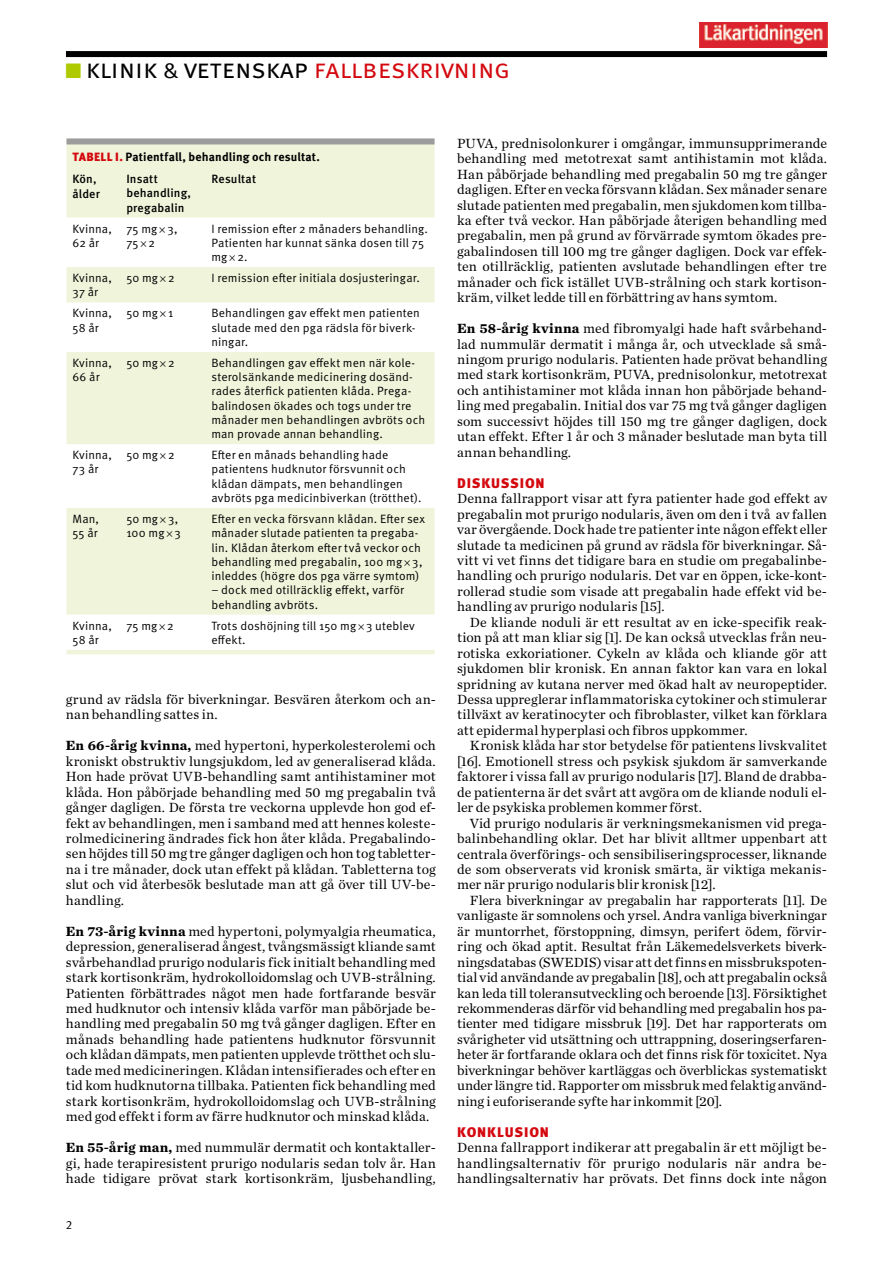
<style>
.page{position:relative;width:893px;height:1263px;background:#fff}
.page>*{position:absolute;margin:0;border:0;box-sizing:border-box;transform-origin:0 0}
.t1{font:27px "Meta OT Norm";color:#000001}
.t2{font:13.95px/15.5px "Chronicle Text G1";letter-spacing:.01em;color:#000001;text-align:justify}
.t3{font:900 13.95px "Meta OT";letter-spacing:.06em;color:#d4080f}
.t4{font:12px/14.2px "Meta OT Norm";letter-spacing:.01em;color:#000001}
.t5{font:700 12px/21.6px "Meta OT";letter-spacing:.01em;color:#000001}
.t6{font:500 12px/14.2px "Meta OT";letter-spacing:.01em;color:#000001}
.s1{color:#afca00}
.s2{font-family:"Meta OT";font-weight:700;font-size:21px;color:#afca00}
.s3{font-size:22.65px}
.s4{color:#d4080f}
.s5{font-weight:900;color:#d4080f}
.s6{font-weight:500}
.s7{font-family:"Minion Pro"}
.s8{font-weight:700}
</style>
<div class="page">
<div style="left:66px;top:51px;width:761px;height:6px;background:#000001"></div>
<img style="left:700px;top:23px;width:127px;height:25px">
<svg style="left:67px;top:144px;width:368px;height:510px;fill:#f0f4da"></svg>
<div style="left:67px;top:138px;width:368px;height:6px;background:#9c9c9c"></div>
<h1 class="t1" style="left:65px;top:53px;width:447px"><span class="s1">■</span><span class="s2">■</span> klinik <span class="s3">&amp;</span> vetenskap <span class="s4">fallbeskrivning</span></h1>
<p class="t5" style="left:73px;top:147px;width:249px"><span class="s5">TABELL I.</span> Patientfall, behandling och resultat.<br><span class="s6">Kön,</span></p>
<p class="t6" style="left:73px;top:187px;width:29px">ålder</p>
<p class="t6" style="left:126px;top:172px;width:66px">Insatt behandling, pregabalin</p>
<p class="t6" style="left:211px;top:172px;width:46px">Resultat</p>
<p class="t4" style="left:73px;top:221px;width:41px">Kvinna,<br>62 år</p>
<p class="t4" style="left:126px;top:221px;width:53px">75 mg<span class="s7">×</span>3,<br>75<span class="s7">×</span>2</p>
<p class="t4" style="left:211px;top:221px;width:218px">I remission efter 2 månaders behandling.<br>Patienten har kunnat sänka dosen till 75 mg<span class="s7">×</span>2.</p>
<p class="t4" style="left:72px;top:271px;width:41px">Kvinna,<br>37 år</p>
<p class="t4" style="left:126px;top:271px;width:50px">50 mg<span class="s7">×</span>2</p>
<p class="t4" style="left:211px;top:271px;width:210px">I remission efter initiala dosjusteringar.</p>
<p class="t4" style="left:72px;top:306px;width:41px">Kvinna,<br>58 år</p>
<p class="t4" style="left:126px;top:306px;width:48px">50 mg<span class="s7">×</span>1</p>
<p class="t4" style="left:211px;top:306px;width:210px">Behandlingen gav effekt men patienten slutade med den pga rädsla för biverk&shy;ningar.</p>
<p class="t4" style="left:72px;top:356px;width:41px">Kvinna,<br>66 år</p>
<p class="t4" style="left:126px;top:356px;width:50px">50 mg<span class="s7">×</span>2</p>
<p class="t4" style="left:211px;top:356px;width:215px">Behandlingen gav effekt men när kole&shy;sterolsänkande medicinering dosänd&shy;rades återfick patienten klåda. Prega&shy;balindosen ökades och togs under tre månader men behandlingen avbröts och man provade annan behandling.</p>
<p class="t4" style="left:72px;top:448px;width:41px">Kvinna,<br>73 år</p>
<p class="t4" style="left:126px;top:448px;width:50px">50 mg<span class="s7">×</span>2</p>
<p class="t4" style="left:211px;top:448px;width:211px">Efter en månads behandling hade patientens hudknutor försvunnit och klådan dämpats, men behandlingen avbröts pga medicinbiverkan (trötthet).</p>
<p class="t4" style="left:72px;top:512px;width:28px">Man,<br>55 år</p>
<p class="t4" style="left:126px;top:512px;width:56px">50 mg<span class="s7">×</span>3,<br>100 mg<span class="s7">×</span>3</p>
<p class="t4" style="left:211px;top:512px;width:215px">Efter en vecka försvann klådan. Efter sex månader slutade patienten ta pregaba&shy;lin. Klådan återkom efter två veckor och behandling med pregabalin, 100 mg<span class="s7">×</span>3, inleddes (högre dos pga värre symtom)</p>
<p class="t4" style="left:211px;top:583px;width:194px">– dock med otillräcklig effekt, varför behandling avbröts.</p>
<p class="t4" style="left:72px;top:618px;width:41px">Kvinna,<br>58 år</p>
<p class="t4" style="left:126px;top:618px;width:49px">75 mg<span class="s7">×</span>2</p>
<p class="t4" style="left:211px;top:618px;width:205px">Trots doshöjning till 150 mg<span class="s7">×</span>3 uteblev effekt.</p>
<p class="t2" style="left:66px;top:691px;width:371px">grund av rädsla för biverkningar. Besvären återkom och an&shy;nan behandling sattes in.</p>
<p class="t2" style="left:66px;top:737px;width:371px"><span class="s8">En 66-årig kvinna,</span> med hypertoni, hyperkolesterolemi och kroniskt obstruktiv lungsjukdom, led av generaliserad klåda.<br>Hon hade prövat UVB-behandling samt antihistaminer mot klåda. Hon påbörjade behandling med 50 mg pregabalin två gånger dagligen. De första tre veckorna upplevde hon god ef&shy;fekt av behandlingen, men i samband med att hennes koleste&shy;rolmedicinering ändrades fick hon åter klåda. Pregabalindo&shy;sen höjdes till 50 mg tre gånger dagligen och hon tog tabletter&shy;na i tre månader, dock utan effekt på klådan. Tabletterna tog slut och vid återbesök beslutade man att gå över till UV-be&shy;handling.</p>
<p class="t2" style="left:66px;top:922px;width:371px"><span class="s8">En 73-årig kvinna</span> med hypertoni, polymyalgia rheumatica, depression, generaliserad ångest, tvångsmässigt kliande samt svårbehandlad prurigo nodularis fick initialt behandling med stark kortisonkräm, hydrokolloidomslag och UVB-strålning.<br>Patienten förbättrades något men hade fortfarande besvär med hudknutor och intensiv klåda varför man påbörjade be&shy;handling med pregabalin 50 mg två gånger dagligen. Efter en månads behandling hade patientens hudknutor försvunnit och klådan dämpats, men patienten upplevde trötthet och slu&shy;tade med medicineringen. Klådan intensifierades och efter en tid kom hudknutorna tillbaka. Patienten fick behandling med stark kortisonkräm, hydrokolloidomslag och UVB-strålning med god effekt i form av färre hudknutor och minskad klåda.</p>
<p class="t2" style="left:66px;top:1139px;width:371px"><span class="s8">En 55-årig man,</span> med nummulär dermatit och kontaktaller&shy;gi, hade terapiresistent prurigo nodularis sedan tolv år. Han hade tidigare prövat stark kortisonkräm, ljusbehandling,</p>
<p class="t4" style="left:66px;top:1218px;width:8px">2</p>
<p class="t2" style="left:457px;top:135px;width:371px">PUVA, prednisolonkurer i omgångar, immunsupprimerande behandling med metotrexat samt antihistamin mot klåda.<br>Han påbörjade behandling med pregabalin 50 mg tre gånger dagligen. Efter en vecka försvann klådan. Sex månader senare slutade patienten med pregabalin, men sjukdomen kom tillba&shy;ka efter två veckor. Han påbörjade återigen behandling med pregabalin, men på grund av förvärrade symtom ökades pre&shy;gabalindosen till 100 mg tre gånger dagligen. Dock var effek&shy;ten otillräcklig, patienten avslutade behandlingen efter tre månader och fick istället UVB-strålning och stark kortison&shy;kräm, vilket ledde till en förbättring av hans symtom.</p>
<p class="t2" style="left:457px;top:320px;width:371px"><span class="s8">En 58-årig kvinna</span> med fibromyalgi hade haft svårbehand&shy;lad nummulär dermatit i många år, och utvecklade så små&shy;ningom prurigo nodularis. Patienten hade prövat behandling med stark kortisonkräm, PUVA, prednisolonkur, metotrexat och antihistaminer mot klåda innan hon påbörjade behand&shy;ling med pregabalin. Initial dos var 75 mg två gånger dagligen som successivt höjdes till 150 mg tre gånger dagligen, dock utan effekt. Efter 1 år och 3 månader beslutade man byta till annan behandling.</p>
<p class="t3" style="left:457px;top:474px;width:89px">DISKUSSION</p>
<p class="t2" style="left:457px;top:490px;width:371px">Denna fallrapport visar att fyra patienter hade god effekt av pregabalin mot prurigo nodularis, även om den i två av fallen var övergående. Dock hade tre patienter inte någon effekt eller slutade ta medicinen på grund av rädsla för biverkningar. Så&shy;vitt vi vet finns det tidigare bara en studie om pregabalinbe&shy;handling och prurigo nodularis. Det var en öppen, icke-kont&shy;rollerad studie som visade att pregabalin hade effekt vid be&shy;handling av prurigo nodularis [15].</p>
<p class="t2" style="left:457px;top:613px;width:371px;text-indent:13px">De kliande noduli är ett resultat av en icke-specifik reak&shy;tion på att man kliar sig [1]. De kan också utvecklas från neu&shy;rotiska exkoriationer. Cykeln av klåda och kliande gör att sjukdomen blir kronisk. En annan faktor kan vara en lokal spridning av kutana nerver med ökad halt av neuropeptider.<br>Dessa uppreglerar inflammatoriska cytokiner och stimulerar tillväxt av keratinocyter och fibroblaster, vilket kan förklara att epidermal hyperplasi och fibros uppkommer.</p>
<p class="t2" style="left:457px;top:737px;width:371px;text-indent:13px">Kronisk klåda har stor betydelse för patientens livskvalitet [16]. Emotionell stress och psykisk sjukdom är samverkande faktorer i vissa fall av prurigo nodularis [17]. Bland de drabba&shy;de patienterna är det svårt att avgöra om de kliande noduli el&shy;ler de psykiska problemen kommer först.</p>
<p class="t2" style="left:457px;top:814px;width:371px;text-indent:13px">Vid prurigo nodularis är verkningsmekanismen vid prega&shy;balinbehandling oklar. Det har blivit alltmer uppenbart att centrala överförings- och sensibiliseringsprocesser, liknande de som observerats vid kronisk smärta, är viktiga mekanis&shy;mer när prurigo nodularis blir kronisk [12].</p>
<p class="t2" style="left:457px;top:892px;width:371px;text-indent:13px">Flera biverkningar av pregabalin har rapporterats [11]. De vanligaste är somnolens och yrsel. Andra vanliga biverkningar är muntorrhet, förstoppning, dimsyn, perifert ödem, förvir&shy;ring och ökad aptit. Resultat från Läkemedelsverkets biverk&shy;ningsdatabas (SWEDIS) visar att det finns en missbrukspoten&shy;tial vid användande av pregabalin [18], och att pregabalin också kan leda till toleransutveckling och beroende [13]. Försiktighet rekommenderas därför vid behandling med pregabalin hos pa&shy;tienter med tidigare missbruk [19]. Det har rapporterats om svårigheter vid utsättning och uttrappning, doseringserfaren&shy;heter är fortfarande oklara och det finns risk för toxicitet. Nya biverkningar behöver kartläggas och överblickas systematiskt under längre tid. Rapporter om missbruk med felaktig använd&shy;ning i euforiserande syfte har inkommit [20].</p>
<p class="t3" style="left:457px;top:1123px;width:93px">KONKLUSION</p>
<p class="t2" style="left:457px;top:1139px;width:371px">Denna fallrapport indikerar att pregabalin är ett möjligt be&shy;handlingsalternativ för prurigo nodularis när andra be&shy;handlingsalternativ har prövats. Det finns dock inte någon</p>
</div>
